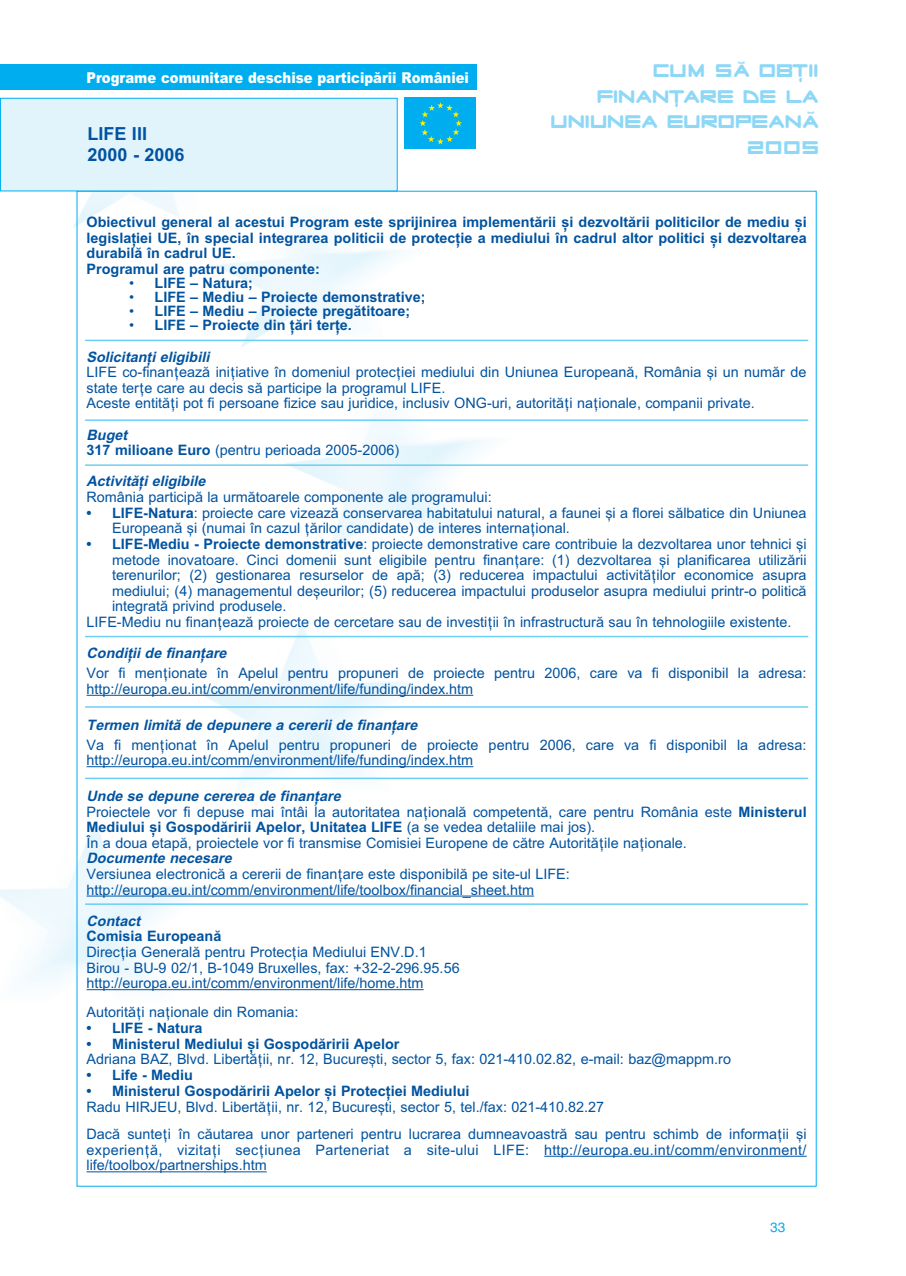
<style>
.page{position:relative;width:906px;height:1276px;background:#fff}
.page>*{position:absolute;margin:0;border:0;box-sizing:border-box;transform-origin:0 0}
.t1{font:22.5px/25.5px "Radio Stars";letter-spacing:.015em;color:#8dd7f7;text-align:right}
.t2{font:700 18px/21px "Doru Arial";color:#0153a0}
.t3{font:900 15px "Doru Arial";color:#fff;scale:.88 1}
.t4{font:14.4px/15.6px "Doru Arial";color:#0153a0}
.t5{font:700 14.4px/15.6px "Doru Arial";color:#0153a0}
.t6{font:14.4px/15.6px "Doru Arial";letter-spacing:.02em;color:#0153a0}
.t7{font:italic 700 14.4px "Doru Arial";color:#0153a0}
.t8{font:13.5px "Helvetica";color:#00aeef}
.t9{font:9.15px "Radio Stars";color:#8dd7f7}
.s1{font-size:18px}
.s2{font-weight:400}
.s3{font-style:italic}
.s4{font-weight:700;font-style:italic}
.s5{font-weight:700}
</style>
<div class="page">
<img style="left:0;top:89px;width:555px;height:1098px">
<hr style="left:87px;top:695px;width:386px;height:1px;background:#0153a0">
<hr style="left:87px;top:766px;width:386px;height:1px;background:#0153a0">
<hr style="left:87px;top:895px;width:447px;height:1px;background:#0153a0">
<hr style="left:87px;top:989px;width:337px;height:1px;background:#0153a0">
<hr style="left:544px;top:1155px;width:262px;height:1px;background:#0153a0">
<hr style="left:87px;top:1171px;width:180px;height:1px;background:#0153a0">
<hr style="left:85px;top:464px;width:723px;height:2px;background:#6bcff6">
<hr style="left:85px;top:636px;width:723px;height:1px;background:#6bcff6">
<hr style="left:85px;top:706px;width:723px;height:2px;background:#6bcff6">
<hr style="left:85px;top:777px;width:723px;height:2px;background:#6bcff6">
<hr style="left:85px;top:903px;width:723px;height:2px;background:#6bcff6">
<hr style="left:85px;top:340px;width:723px;height:1px;background:#6bcff6">
<hr style="left:85px;top:419px;width:723px;height:2px;background:#6bcff6">
<div style="left:0;top:64px;width:477px;height:25px;background:#00aeef"></div>
<div style="left:0;top:98px;width:397px;height:93px;background:#e1f4fc"></div>
<div style="left:0;top:98px;width:398px;height:93px;border:1px solid #00aeef"></div>
<div style="left:404px;top:98px;width:71px;height:51px;background:#00aeef"></div>
<svg style="left:419px;top:102px;width:43px;height:42px"></svg>
<p class="t3" style="left:87px;top:69px;width:436px">Programe comunitare deschise participårii României</p>
<p class="t2" style="left:87px;top:124px;width:99px">LIFE III<br>2000 - 2006</p>
<p class="t9" style="left:737px;top:64px;width:4px;rotate:-90deg">(</p>
<h1 class="t1" style="left:551px;top:58px;width:269px">CUM SA obt<span class="s1">,</span> ii<br>finant<span class="s1">,</span> are de la uniunea europeana<br>2005</h1>
<p class="t9" style="left:806px;top:114px;width:4px;rotate:-90deg">(</p>
<p class="t5" style="left:87px;top:214px;width:721px">Obiectivul general al acestui Program este sprijinirea implementårii æi dezvoltårii politicilor de mediu æi legislaœiei UE, în special integrarea politicii de protecœie a mediului în cadrul altor politici æi dezvoltarea durabilå în cadrul UE.<br>Programul are patru componente:</p>
<p class="t5" style="left:129px;top:275px;width:125px"><span class="s2">•</span> LIFE – Natura;</p>
<p class="t5" style="left:129px;top:289px;width:298px"><span class="s2">•</span> LIFE – Mediu – Proiecte demonstrative;</p>
<p class="t5" style="left:129px;top:303px;width:283px"><span class="s2">•</span> LIFE – Mediu – Proiecte pregåtitoare;</p>
<p class="t5" style="left:87px;top:310px;width:267px;line-height:31.2px;text-indent:43px"><span class="s2">•</span> LIFE – Proiecte din œåri terœe.<br><span class="s3">Solicitanœieligibili</span></p>
<p class="t4" style="left:87px;top:364px;width:721px">LIFE co-finanœeazå iniœiative în domeniul protecœiei mediului din Uniunea Europeanå, România æi un numår de state terœe care au decis så participe la programul LIFE.<br>Aceste entitåœi pot fi persoane fizice sau juridice, inclusiv ONG-uri, autoritåœi naœionale, companii private.</p>
<p class="t4" style="left:87px;top:427px;width:314px"><span class="s4">Buget<br></span><span class="s5">317 milioane Euro</span> (pentru perioada 2005-2006)</p>
<p class="t7" style="left:87px;top:473px;width:124px">Activitåœieligibile</p>
<p class="t4" style="left:87px;top:489px;width:406px">România participå la urmåtoarele componente ale programului:</p>
<p class="t4" style="left:112px;top:505px;width:696px;text-indent:-26px"><span class="s5">• LIFE-Natura</span>: proiecte care vizeazå conservarea habitatului natural, a faunei æi a florei sålbatice din Uniunea<br>Europeanå æi (numai în cazul œårilor candidate) de interes internaœional.</p>
<p class="t4" style="left:87px;top:536px;width:721px"><span class="s5">• LIFE-Mediu - Proiecte demonstrative</span>: proiecte demonstrative care contribuie la dezvoltarea unor tehnici æi</p>
<p class="t4" style="left:112px;top:552px;width:696px">metode inovatoare. Cinci domenii sunt eligibile pentru finanœare: (1) dezvoltarea æi planificarea utilizårii</p>
<p class="t4" style="left:112px;top:567px;width:696px">terenurilor; (2) gestionarea resurselor de apå; (3) reducerea impactului activitåœilor economice asupra</p>
<p class="t4" style="left:112px;top:583px;width:696px">mediului; (4) managementul deæeurilor; (5) reducerea impactului produselor asupra mediului printr-o politicå</p>
<p class="t4" style="left:112px;top:598px;width:176px">integratå privind produsele.</p>
<p class="t4" style="left:87px;top:614px;width:706px">LIFE-Mediu nu finanœeazå proiecte de cercetare sau de investiœii în infrastructurå sau în tehnologiile existente.</p>
<p class="t7" style="left:87px;top:645px;width:145px">Condiœiide finanœare</p>
<p class="t4" style="left:87px;top:665px;width:721px">Vor fi menœionate în Apelul pentru propuneri de proiecte pentru 2006, care va fi disponibil la adresa: http://europa.eu.int/comm/environment/life/funding/index.htm</p>
<p class="t7" style="left:87px;top:716px;width:336px">Termen limitå de depunere a cereriide finanœare</p>
<p class="t4" style="left:87px;top:737px;width:721px">Va fi menœionat în Apelul pentru propuneri de proiecte pentru 2006, care va fi disponibil la adresa: http://europa.eu.int/comm/environment/life/funding/index.htm</p>
<p class="t4" style="left:87px;top:788px;width:721px"><span class="s4">Unde se depune cererea de finanœare<br></span>Proiectele vor fi depuse mai întâi la autoritatea naœionalå competentå, care pentru România este <span class="s5">Ministerul Mediului æi Gospodåririi Apelor, Unitatea LIFE</span> (a se vedea detaliile mai jos).<br>În a doua etapå, proiectele vor fi transmise Comisiei Europene de cåtre Autoritåœile naœionale.</p>
<p class="t7" style="left:87px;top:850px;width:151px">Documente necesare</p>
<p class="t4" style="left:87px;top:866px;width:485px">Versiunea electronicå a cererii de finanœare este disponibilå pe site-ul LIFE: http://europa.eu.int/comm/environment/life/toolbox/financial_sheet.htm</p>
<p class="t7" style="left:87px;top:912px;width:59px">Contact</p>
<p class="t5" style="left:87px;top:928px;width:136px">Comisia Europeanå</p>
<p class="t4" style="left:87px;top:944px;width:374px">Direcœia Generalå pentru Protecœia Mediului ENV.D.1<br>Birou - BU-9 02/1, B-1049 Bruxelles, fax: +32-2-296.95.56 http://europa.eu.int/comm/environment/life/home.htm</p>
<p class="t4" style="left:87px;top:1004px;width:213px">Autoritåœi naœionale din Romania:</p>
<p class="t5" style="left:87px;top:1020px;width:117px">• LIFE - Natura</p>
<p class="t5" style="left:87px;top:1035px;width:314px">• Ministerul Mediului æi Gospodåririi Apelor</p>
<p class="t4" style="left:87px;top:1051px;width:646px">Adriana BAZ, Blvd. Libertåœii, nr. 12, Bucureæti, sector 5, fax: 021-410.02.82, e-mail: baz@mappm.ro</p>
<p class="t5" style="left:87px;top:1067px;width:108px">• Life - Mediu</p>
<p class="t5" style="left:87px;top:1083px;width:384px">• Ministerul Gospodåririi Apelor æi Protecœiei Mediului</p>
<p class="t4" style="left:87px;top:1092px;width:721px;line-height:27.6px">Radu HIRJEU, Blvd. Libertåœii, nr. 12, Bucureæti, sector 5, tel./fax: 021-410.82.27<br>Dacå sunteœi în cåutarea unor parteneri pentru lucrarea dumneavoastrå sau pentru schimb de informaœii æi</p>
<p class="t6" style="left:87px;top:1142px;width:721px">experienœå, vizitaœi secœiunea Parteneriat a site-ului LIFE: http://europa.eu.int/comm/environment/ life/toolbox/partnerships.htm</p>
<p class="t8" style="left:770px;top:1222px;width:17px">33</p>
</div>
